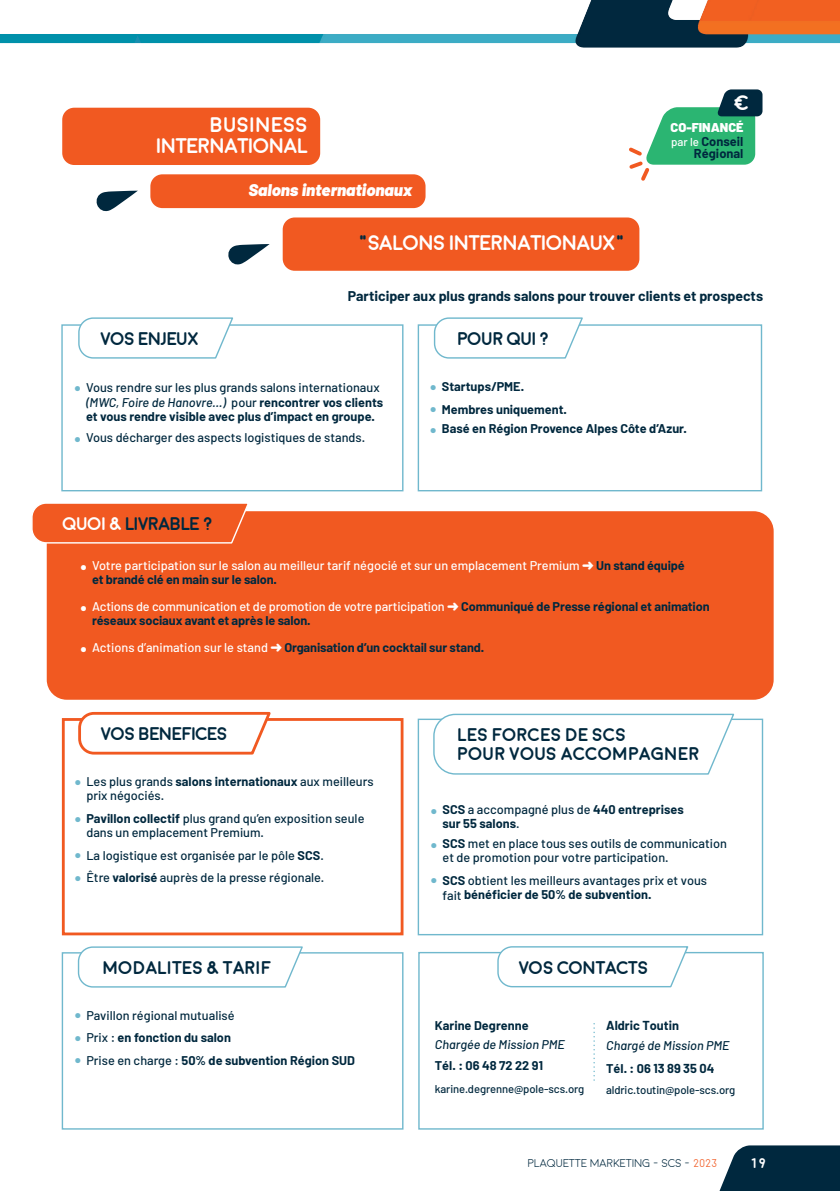
<style>
.page{position:relative;width:840px;height:1191px;background:#fff}
.page>*{position:absolute;margin:0;border:0;box-sizing:border-box;transform-origin:0 0}
.t1{font:700 21.2px "Moon";letter-spacing:-.04em;color:#fff}
.t2{font:700 21px "Moon";color:#fff}
.t3{font:700 18.4px/18.4px "Moon";letter-spacing:-.04em;color:#00283e}
.t4{font:italic 900 17px "Barlow";color:#fff}
.t5{font:700 14.2px "Barlow";color:#00283e}
.t6{font:700 14.2px "Moon";color:#fff}
.t7{font:700 12.8px/11.6px "Barlow";color:#00283e;text-align:right}
.t8{font:900 12.8px "Barlow";color:#fff}
.t9{font:700 12.6px/14px "Barlow";color:#00283e}
.t10{font:500 12.6px/14.2px "Barlow";color:#00283e}
.t11{font:500 12.6px/14px "Barlow";color:#fff}
.t12{font:italic 500 12.6px/19.2px "Barlow";color:#00283e}
.t13{font:700 12.6px "Barlow";color:#00283e}
.t14{font:500 11.2px "Barlow";letter-spacing:-.01em;color:#00283e}
.t15{font:300 11.2px "Moon";color:#00283e}
.s1{font-weight:500;font-size:11.6px;color:#fff}
.s2{color:#00283e}
.s3{color:#70b8cd}
.s4{font-weight:500}
.s5{font-weight:500;font-style:italic}
.s6{color:#fff}
.s7{font-weight:700;color:#00283e}
.s8{font-weight:500;color:#fff}
.s9{font-weight:700}
.s10{font-style:inherit}
.s11{font-weight:700;font-style:normal}
.s12{color:#f15921}
</style>
<div class="page">
<svg style="left:719px;top:1145px;width:120px;height:46px;background:#183c50"></svg>
<img style="left:0;top:0;width:839px;height:48px">
<div style="left:150px;top:174px;width:275px;height:34px;background:#f15921;border-radius:12px"></div>
<div style="left:62px;top:108px;width:258px;height:57px;background:#f15921;border-radius:12px"></div>
<div style="left:282px;top:217px;width:357px;height:54px;background:#f15921;border-radius:12px"></div>
<svg style="left:96px;top:191px;width:42px;height:20px"></svg>
<svg style="left:228px;top:244px;width:41px;height:20px"></svg>
<div style="left:418px;top:952px;width:345px;height:177px;border:1px solid #70b8cd"></div>
<svg style="left:496px;top:946px;width:193px;height:42px"></svg>
<div style="left:47px;top:511px;width:726px;height:188px;background:#f15921;border-radius:20px"></div>
<svg style="left:32px;top:503px;width:218px;height:41px"></svg>
<div style="left:62px;top:718px;width:341px;height:217px;border:3px solid #f15921"></div>
<svg style="left:77px;top:711px;width:196px;height:44px"></svg>
<div style="left:417px;top:718px;width:345px;height:217px;border:1px solid #70b8cd"></div>
<svg style="left:432px;top:713px;width:303px;height:62px"></svg>
<div style="left:62px;top:952px;width:341px;height:177px;border:1px solid #70b8cd"></div>
<svg style="left:77px;top:946px;width:227px;height:42px"></svg>
<div style="left:417px;top:324px;width:344px;height:167px;border:1px solid #70b8cd"></div>
<svg style="left:433px;top:317px;width:150px;height:42px"></svg>
<div style="left:61px;top:324px;width:342px;height:167px;border:1px solid #70b8cd"></div>
<svg style="left:77px;top:317px;width:157px;height:42px"></svg>
<svg style="left:629px;top:89px;width:133px;height:92px"></svg>
<svg style="left:593px;top:1023px;width:1px;height:58px"></svg>
<p class="t2" style="left:731px;top:92px;width:19px">€</p>
<p class="t8" style="left:670px;top:119px;width:74px">CO-FINANCÉ</p>
<p class="t7" style="left:671px;top:136px;width:74px"><span class="s1">par le</span> Conseil<br>Régional</p>
<p class="t1" style="left:209px;top:114px;width:100px">BUSINESS</p>
<p class="t1" style="left:156px;top:135px;width:153px">INTERNATIONAL</p>
<p class="t4" style="left:248px;top:179px;width:165px">Salons internationaux</p>
<p class="t1" style="left:357px;top:233px;width:269px"><span class="s2">“</span>SALONS INTERNATIONAUX<span class="s2">“</span></p>
<p class="t5" style="left:347px;top:286px;width:416px">Participer aux plus grands salons pour trouver clients et prospects</p>
<p class="t3" style="left:100px;top:330px;width:100px">VOS ENJEUX</p>
<p class="t9" style="left:86px;top:381px;width:298px;text-indent:-11px"><span class="s3">●</span> <span class="s4">Vous rendre sur les plus grands salons internationaux </span><span class="s5">(MWC, Foire de Hanovre…)</span> <span class="s4">pour</span> rencontrer vos clients et vous rendre visible avec plus d’impact en groupe.</p>
<p class="t10" style="left:75px;top:430px;width:292px"><span class="s3">●</span> Vous décharger des aspects logistiques de stands.</p>
<p class="t3" style="left:62px;top:515px;width:152px"><span class="s6">QUOI &amp;</span> LIVRABLE ?</p>
<p class="t3" style="left:457px;top:330px;width:93px">POUR QUI ?</p>
<p class="t9" style="left:430px;top:379px;width:95px"><span class="s3">●</span> Startups/PME.</p>
<p class="t9" style="left:430px;top:402px;width:138px"><span class="s3">●</span> Membres uniquement.</p>
<p class="t9" style="left:430px;top:422px;width:258px"><span class="s3">●</span> Basé en Région Provence Alpes Côte d’Azur.</p>
<p class="t11" style="left:92px;top:558px;width:594px;text-indent:-11px">● Votre participation sur le salon au meilleur tarif négocié et sur un emplacement Premium ➜ <span class="s7">Un stand équipé et brandé clé en main sur le salon.</span></p>
<p class="t9" style="left:92px;top:599px;width:618px;text-indent:-11px"><span class="s6">●</span> <span class="s8">Actions de communication et de promotion de votre participation</span> <span class="s6">➜</span> Communiqué de Presse régional et animation réseaux sociaux avant et après le salon.</p>
<p class="t9" style="left:81px;top:640px;width:404px"><span class="s6">●</span> <span class="s8">Actions d’animation sur le stand</span> <span class="s6">➜</span> Organisation d’un cocktail sur stand.</p>
<p class="t3" style="left:101px;top:725px;width:128px">VOS BENEFICES</p>
<p class="t10" style="left:86px;top:774px;width:288px;text-indent:-11px"><span class="s3">●</span> Les plus grands <span class="s9">salons internationaux</span> aux meilleurs prix négociés.</p>
<p class="t10" style="left:86px;top:811px;width:279px;text-indent:-11px"><span class="s3">●</span> <span class="s9">Pavillon collectif</span> plus grand qu’en exposition seule dans un emplacement Premium.</p>
<p class="t10" style="left:75px;top:847px;width:250px"><span class="s3">●</span> La logistique est organisée par le pôle <span class="s9">SCS</span>.</p>
<p class="t10" style="left:75px;top:870px;width:250px"><span class="s3">●</span> Être <span class="s9">valorisé</span> auprès de la presse régionale.</p>
<p class="t3" style="left:102px;top:959px;width:171px">MODALITES &amp; TARIF</p>
<p class="t10" style="left:75px;top:1007px;width:161px"><span class="s3">●</span> Pavillon régional mutualisé</p>
<p class="t9" style="left:75px;top:1030px;width:157px"><span class="s3">●</span> <span class="s4">Prix :</span> en fonction du salon</p>
<p class="t9" style="left:75px;top:1053px;width:281px"><span class="s3">●</span> <span class="s4">Prise en charge :</span> 50% de subvention Région SUD</p>
<p class="t3" style="left:456px;top:726px;width:244px">LES FORCES DE SCS<br>POUR VOUS ACCOMPAGNER</p>
<p class="t9" style="left:442px;top:802px;width:242px;text-indent:-11px"><span class="s3">●</span> SCS <span class="s4">a accompagné plus de</span> 4<span class="s10">4</span>0 entreprises sur 5<span class="s10">5</span> salons<span class="s4">.</span></p>
<p class="t10" style="left:442px;top:836px;width:286px;text-indent:-11px"><span class="s3">●</span> <span class="s9">SCS</span> met en place tous ses outils de communication et de promotion pour votre participation.</p>
<p class="t10" style="left:442px;top:872px;width:266px;text-indent:-11px"><span class="s3">●</span> <span class="s9">SCS</span> obtient les meilleurs avantages prix et vous fait <span class="s9">bénéficier de 50% de subvention.</span></p>
<p class="t3" style="left:518px;top:959px;width:131px">VO<span class="s10">s</span> CONTAC<span class="s10">Ts</span></p>
<p class="t12" style="left:434px;top:1015px;width:131px"><span class="s11">K</span><span class="s11">a</span><span class="s11">rine Degrenne<br></span>Chargée de Mission PME</p>
<p class="t9" style="left:434px;top:1058px;width:110px">Tél. : 06 48 72 22 91</p>
<p class="t14" style="left:434px;top:1082px;width:151px">karine.degrenne@pole-scs.org</p>
<p class="t13" style="left:606px;top:1018px;width:74px">Aldric Toutin</p>
<p class="t12" style="left:606px;top:1032px;width:125px;line-height:23.8px">Chargé de Mission PME<br><span class="s11">Tél. : 06</span> <span class="s11">13 89 35 04</span></p>
<p class="t14" style="left:606px;top:1083px;width:131px">aldric.toutin@pole-scs.org</p>
<p class="t15" style="left:527px;top:1157px;width:191px">PLAQUETTE MARKETING - SCS - <span class="s12">2023</span></p>
<p class="t6" style="left:749px;top:1155px;width:18px">19</p>
</div>
